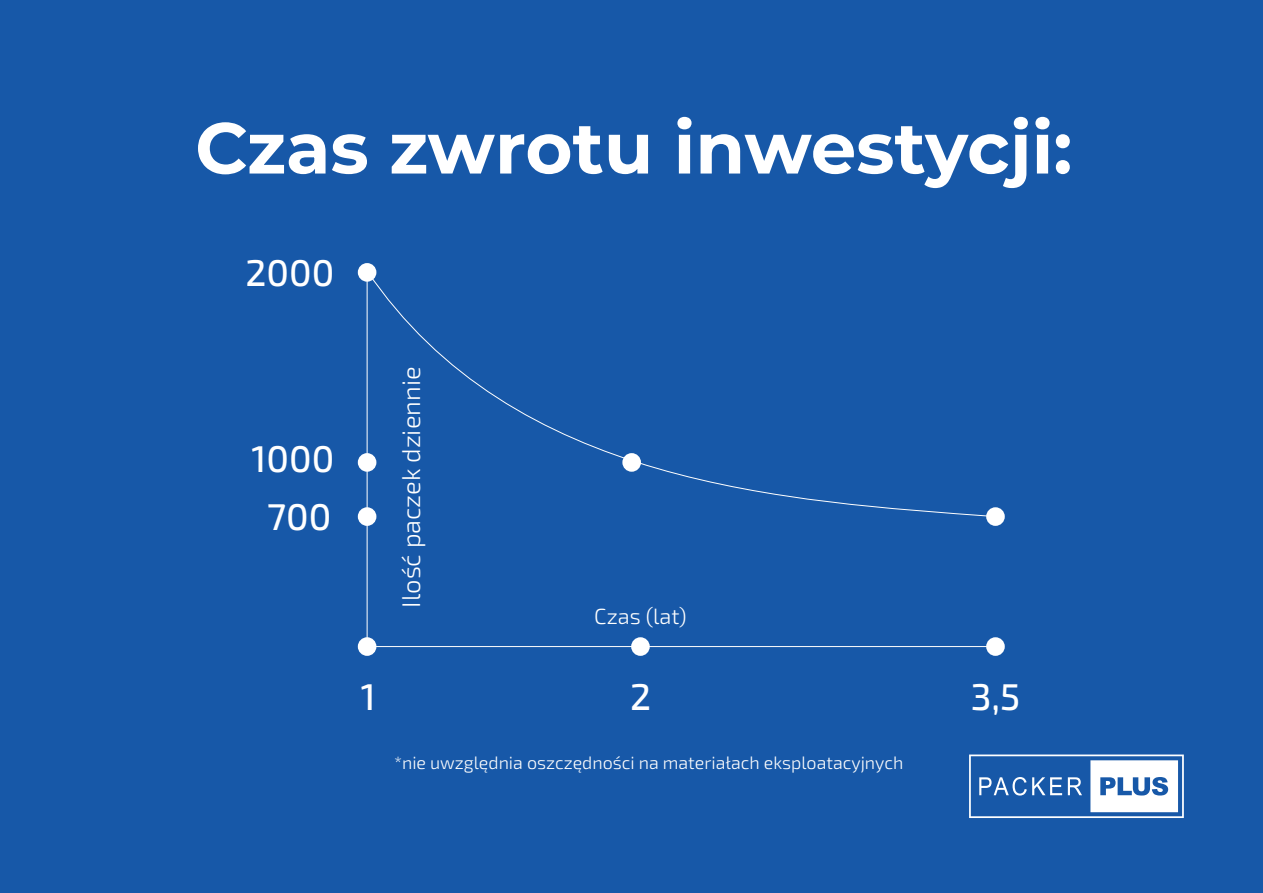
<style>
.page{position:relative;width:1263px;height:893px;background:#1758a8}
.page>*{position:absolute;margin:0;border:0;box-sizing:border-box;transform-origin:0 0}
.t1{font:100 72px "Montserrat";color:#fff}
.t2{font:500 37.2px "Exo 2";color:#fff}
.t3{font:300 25.5px "Exo 2";color:#fff}
.t4{font:300 21.9px "Exo 2";color:#fff}
.t5{font:300 17.85px "Exo 2";color:#fff}
</style>
<div class="page">
<hr style="left:367px;top:646px;width:628px;height:1px;background:#fff">
<hr style="left:367px;top:272px;width:1px;height:375px;background:#fff">
<div style="left:358px;top:637px;width:18px;height:19px;background:#fff;border-radius:50%"></div>
<div style="left:358px;top:453px;width:18px;height:19px;background:#fff;border-radius:50%"></div>
<div style="left:358px;top:507px;width:18px;height:19px;background:#fff;border-radius:50%"></div>
<div style="left:986px;top:507px;width:19px;height:19px;background:#fff;border-radius:50%"></div>
<div style="left:358px;top:263px;width:18px;height:19px;background:#fff;border-radius:50%"></div>
<div style="left:631px;top:637px;width:19px;height:19px;background:#fff;border-radius:50%"></div>
<div style="left:986px;top:637px;width:19px;height:19px;background:#fff;border-radius:50%"></div>
<svg style="left:367px;top:270px;width:629px;height:247px"></svg>
<svg style="left:969px;top:754px;width:215px;height:64px"></svg>
<h1 class="t1" style="left:195px;top:100px;width:878px">Czas zwrotu inwestycji:</h1>
<h2 class="t2" style="left:246px;top:251px;width:90px">2000</h2>
<h2 class="t2" style="left:252px;top:437px;width:84px">1000</h2>
<h2 class="t2" style="left:267px;top:495px;width:66px">700</h2>
<h2 class="t2" style="left:361px;top:675px;width:16px">1</h2>
<h3 class="t3" style="left:396px;top:608px;width:242px;rotate:-90deg">Ilość paczek dziennie</h3>
<p class="t4" style="left:594px;top:603px;width:94px">Czas (lat)</p>
<h2 class="t2" style="left:630px;top:675px;width:22px">2</h2>
<h2 class="t2" style="left:971px;top:675px;width:51px">3,5</h2>
<p class="t5" style="left:394px;top:752px;width:511px">*nie uwzględnia oszczędności na materiałach eksploatacyjnych</p>
</div>
